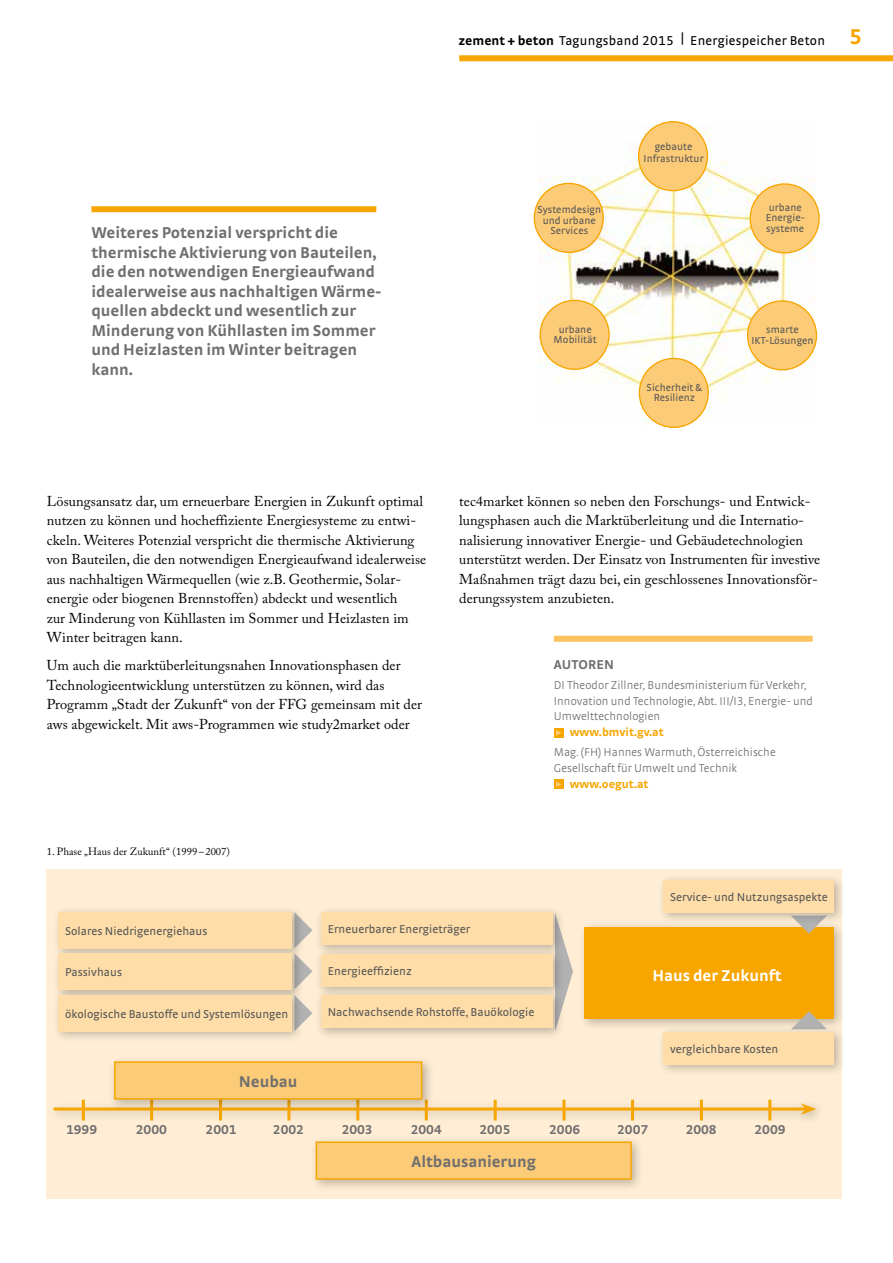
<style>
.page{position:relative;width:893px;height:1263px;background:#fff}
.page>*{position:absolute;margin:0;border:0;box-sizing:border-box;transform-origin:0 0}
.t1{font:700 16.5px/19.5px "Strada OT";color:#706f6f}
.t2{font:700 16.5px "Strada OT";color:#fff}
.t3{font:14.25px/19.5px "Adobe Caslon Pro";letter-spacing:.005em;color:#000}
.t4{font:700 13.5px "Strada OT";color:#706f6f}
.t5{font:13.5px "Strada OT";letter-spacing:.02em;color:#000}
.t6{font:12px "Strada OT";letter-spacing:.005em;color:#575756}
.t7{font:300 12px/15.8px "Strada OT";letter-spacing:.005em;color:#706f6f}
.t8{font:700 12px "Strada OT";color:#f7a600}
.t9{font:10.65px/10.6px "Strada OT";letter-spacing:.005em;color:#575756;text-align:center}
.t10{font:10.5px "Adobe Caslon Pro";letter-spacing:.005em;color:#000}
.s1{font-weight:700}
.s2{font-weight:700;font-size:22.5px;color:#f7a600}
</style>
<div class="page">
<div style="left:459px;top:55px;width:434px;height:6px;background:#f7a600"></div>
<div style="left:91px;top:206px;width:285px;height:6px;background:#f7a600"></div>
<div style="left:47px;top:870px;width:795px;height:329px;background:#ffeed5"></div>
<div style="left:578px;top:921px;width:268px;height:110px;background:#000;opacity:.26"></div>
<div style="left:584px;top:927px;width:249px;height:92px;background:#f7a600"></div>
<svg style="left:305px;top:923px;width:7px;height:56px"></svg>
<svg style="left:305px;top:1006px;width:7px;height:15px"></svg>
<svg style="left:791px;top:925px;width:36px;height:9px"></svg>
<svg style="left:791px;top:1011px;width:36px;height:15px"></svg>
<svg style="left:565px;top:946px;width:8px;height:52px"></svg>
<div style="left:52px;top:906px;width:253px;height:55px;background:#000;opacity:.26"></div>
<div style="left:58px;top:912px;width:234px;height:36px;background:#fedda8"></div>
<div style="left:52px;top:948px;width:253px;height:54px;background:#000;opacity:.26"></div>
<div style="left:58px;top:954px;width:234px;height:36px;background:#fedda8"></div>
<div style="left:52px;top:989px;width:253px;height:55px;background:#000;opacity:.26"></div>
<div style="left:58px;top:995px;width:234px;height:36px;background:#fedda8"></div>
<div style="left:315px;top:906px;width:250px;height:51px;background:#000;opacity:.26"></div>
<div style="left:321px;top:912px;width:232px;height:33px;background:#fedda8"></div>
<div style="left:657px;top:874px;width:189px;height:51px;background:#000;opacity:.26"></div>
<div style="left:663px;top:880px;width:170px;height:32px;background:#fedda8"></div>
<div style="left:657px;top:1026px;width:189px;height:51px;background:#000;opacity:.26"></div>
<div style="left:663px;top:1032px;width:170px;height:32px;background:#fedda8"></div>
<div style="left:315px;top:948px;width:250px;height:51px;background:#000;opacity:.26"></div>
<div style="left:321px;top:954px;width:232px;height:32px;background:#fedda8"></div>
<div style="left:315px;top:989px;width:250px;height:51px;background:#000;opacity:.26"></div>
<div style="left:321px;top:995px;width:232px;height:33px;background:#fedda8"></div>
<div style="left:48px;top:1098px;width:779px;height:28px;background:#000;opacity:.26"></div>
<hr style="left:54px;top:1107px;width:752px;height:3px;background:#f7a600">
<svg style="left:800px;top:1103px;width:16px;height:12px"></svg>
<hr style="left:82px;top:1100px;width:3px;height:20px;background:#f7a600">
<hr style="left:150px;top:1100px;width:3px;height:20px;background:#f7a600">
<hr style="left:219px;top:1100px;width:3px;height:20px;background:#f7a600">
<hr style="left:287px;top:1100px;width:3px;height:20px;background:#f7a600">
<hr style="left:356px;top:1100px;width:3px;height:20px;background:#f7a600">
<hr style="left:425px;top:1100px;width:3px;height:20px;background:#f7a600">
<hr style="left:494px;top:1100px;width:3px;height:20px;background:#f7a600">
<hr style="left:563px;top:1100px;width:3px;height:20px;background:#f7a600">
<hr style="left:631px;top:1100px;width:3px;height:20px;background:#f7a600">
<hr style="left:700px;top:1100px;width:3px;height:20px;background:#f7a600">
<hr style="left:768px;top:1100px;width:3px;height:20px;background:#f7a600">
<div style="left:310px;top:1135px;width:334px;height:57px;background:#000;opacity:.26"></div>
<div style="left:316px;top:1142px;width:315px;height:37px;background:#fccb78"></div>
<div style="left:316px;top:1141px;width:316px;height:39px;border:2px solid #f7a600"></div>
<div style="left:108px;top:1055px;width:326px;height:56px;background:#000;opacity:.26"></div>
<div style="left:115px;top:1062px;width:307px;height:37px;background:#fccb78"></div>
<div style="left:114px;top:1061px;width:308px;height:38px;border:2px solid #f7a600"></div>
<img style="left:538px;top:124px;width:276px;height:300px">
<div style="left:639px;top:122px;width:68px;height:69px;background:#fccb78;border-radius:50%"></div>
<div style="left:638px;top:121px;width:70px;height:70px;border:1px solid #f7a600;border-radius:50%"></div>
<div style="left:750px;top:184px;width:69px;height:69px;background:#fccb78;border-radius:50%"></div>
<div style="left:750px;top:183px;width:70px;height:71px;border:1px solid #f7a600;border-radius:50%"></div>
<div style="left:748px;top:301px;width:68px;height:69px;background:#fccb78;border-radius:50%"></div>
<div style="left:747px;top:300px;width:70px;height:70px;border:1px solid #f7a600;border-radius:50%"></div>
<div style="left:639px;top:358px;width:69px;height:69px;background:#fccb78;border-radius:50%"></div>
<div style="left:639px;top:358px;width:70px;height:70px;border:1px solid #f7a600;border-radius:50%"></div>
<div style="left:540px;top:300px;width:69px;height:69px;background:#fccb78;border-radius:50%"></div>
<div style="left:539px;top:300px;width:71px;height:70px;border:1px solid #f7a600;border-radius:50%"></div>
<div style="left:534px;top:183px;width:69px;height:69px;background:#fccb78;border-radius:50%"></div>
<div style="left:534px;top:183px;width:70px;height:70px;border:1px solid #f7a600;border-radius:50%"></div>
<div style="left:554px;top:728px;width:10px;height:10px;background:#f7a600"></div>
<svg style="left:556px;top:730px;width:6px;height:6px"></svg>
<div style="left:554px;top:779px;width:10px;height:10px;background:#f7a600"></div>
<svg style="left:556px;top:781px;width:6px;height:6px"></svg>
<div style="left:554px;top:636px;width:259px;height:6px;background:#fbc25e"></div>
<p class="t5" style="left:458px;top:33px;width:405px"><span class="s1">zement + beton</span> Tagungsband 2015 | Energiespeicher Beton <span class="s2">5</span></p>
<p class="t1" style="left:91px;top:223px;width:292px">Weiteres Potenzial verspricht die thermische Aktivierung von Bauteilen, die den notwendigen Energieaufwand idealerweise aus nachhaltigen Wärme&shy;quellen abdeckt und wesentlich zur<br>Minderung von Kühllasten im Sommer und Heizlasten im Winter beitragen kann.</p>
<p class="t9" style="left:537px;top:204px;width:65px">Systemdesign und urbane<br>Services</p>
<p class="t9" style="left:554px;top:324px;width:45px">urbane<br>Mobilität</p>
<p class="t9" style="left:644px;top:141px;width:62px;line-height:12px">gebaute<br>Infrastruktur</p>
<p class="t9" style="left:647px;top:382px;width:57px">Sicherheit &amp;<br>Resilienz</p>
<p class="t9" style="left:766px;top:202px;width:41px;text-align:left">urbane<br>Energie&shy;systeme</p>
<p class="t9" style="left:751px;top:324px;width:64px">smarte<br>IKT-Lösungen</p>
<p class="t3" style="left:47px;top:491px;width:381px">Lösungsansatz dar, um erneuerbare Energien in Zukunft optimal nutzen zu können und hocheffiziente Energiesysteme zu entwi&shy;ckeln. Weiteres Potenzial verspricht die thermische Aktivierung von Bauteilen, die den notwendigen Energieaufwand idealerweise aus nachhaltigen Wärmequellen (wie z.B. Geothermie, Solar&shy;energie oder biogenen Brennstoffen) abdeckt und wesentlich<br>zur Minderung von Kühllasten im Sommer und Heizlasten im Winter beitragen kann.</p>
<p class="t3" style="left:47px;top:656px;width:377px">Um auch die marktüberleitungsnahen Innovationsphasen der Technologieentwicklung unterstützen zu können, wird das Programm „Stadt der Zukunft“ von der FFG gemeinsam mit der aws abgewickelt. Mit aws-Programmen wie study2market oder</p>
<p class="t10" style="left:47px;top:845px;width:185px">1. Phase „Haus der Zukunft“ (1999 – 2007)</p>
<p class="t3" style="left:459px;top:491px;width:362px">tec4market können so neben den Forschungs- und Entwick&shy;lungsphasen auch die Marktüberleitung und die Internatio&shy;nalisierung innovativer Energie- und Gebäudetechnologien unterstützt werden. Der Einsatz von Instrumenten für investive Maßnahmen trägt dazu bei, ein geschlossenes Innovationsför&shy;derungssystem anzubieten.</p>
<p class="t4" style="left:554px;top:656px;width:62px">AUTOREN</p>
<p class="t7" style="left:554px;top:677px;width:261px">DI Theodor Zillner, Bundesministerium für Verkehr,<br>Innovation und Technologie, Abt. III/I3, Energie- und<br>Umwelttechnologien</p>
<p class="t8" style="left:570px;top:725px;width:96px">www.bmvit.gv.at</p>
<p class="t7" style="left:554px;top:744px;width:223px">Mag. (FH) Hannes Warmuth, Österreichische<br>Gesellschaft für Umwelt und Technik</p>
<p class="t8" style="left:570px;top:776px;width:80px">www.oegut.at</p>
<p class="t6" style="left:670px;top:890px;width:159px">Service- und Nutzungsaspekte</p>
<p class="t6" style="left:65px;top:924px;width:144px">Solares Niedrigenergiehaus</p>
<p class="t6" style="left:65px;top:965px;width:58px">Passivhaus</p>
<p class="t6" style="left:65px;top:1007px;width:225px">ökologische Baustoffe und Systemlösungen</p>
<p class="t1" style="left:239px;top:1071px;width:60px">Neubau</p>
<p class="t6" style="left:328px;top:922px;width:144px">Erneuerbarer Energieträger</p>
<p class="t6" style="left:328px;top:964px;width:86px">Energieeffizienz</p>
<p class="t6" style="left:328px;top:1005px;width:208px">Nachwachsende Rohstoffe, Bauökologie</p>
<p class="t2" style="left:652px;top:965px;width:131px">Haus der Zukunft</p>
<p class="t6" style="left:670px;top:1042px;width:110px">vergleichbare Kosten</p>
<p class="t4" style="left:66px;top:1121px;width:33px">1999</p>
<p class="t4" style="left:136px;top:1121px;width:33px">2000</p>
<p class="t4" style="left:206px;top:1121px;width:33px">2001</p>
<p class="t4" style="left:273px;top:1121px;width:33px">2002</p>
<p class="t4" style="left:342px;top:1121px;width:33px">2003</p>
<p class="t4" style="left:411px;top:1121px;width:33px">2004</p>
<p class="t4" style="left:479px;top:1121px;width:33px">2005</p>
<p class="t4" style="left:549px;top:1121px;width:33px">2006</p>
<p class="t4" style="left:617px;top:1121px;width:33px">2007</p>
<p class="t4" style="left:686px;top:1121px;width:33px">2008</p>
<p class="t4" style="left:754px;top:1121px;width:33px">2009</p>
<p class="t1" style="left:412px;top:1152px;width:126px">Altbausanierung</p>
</div>
